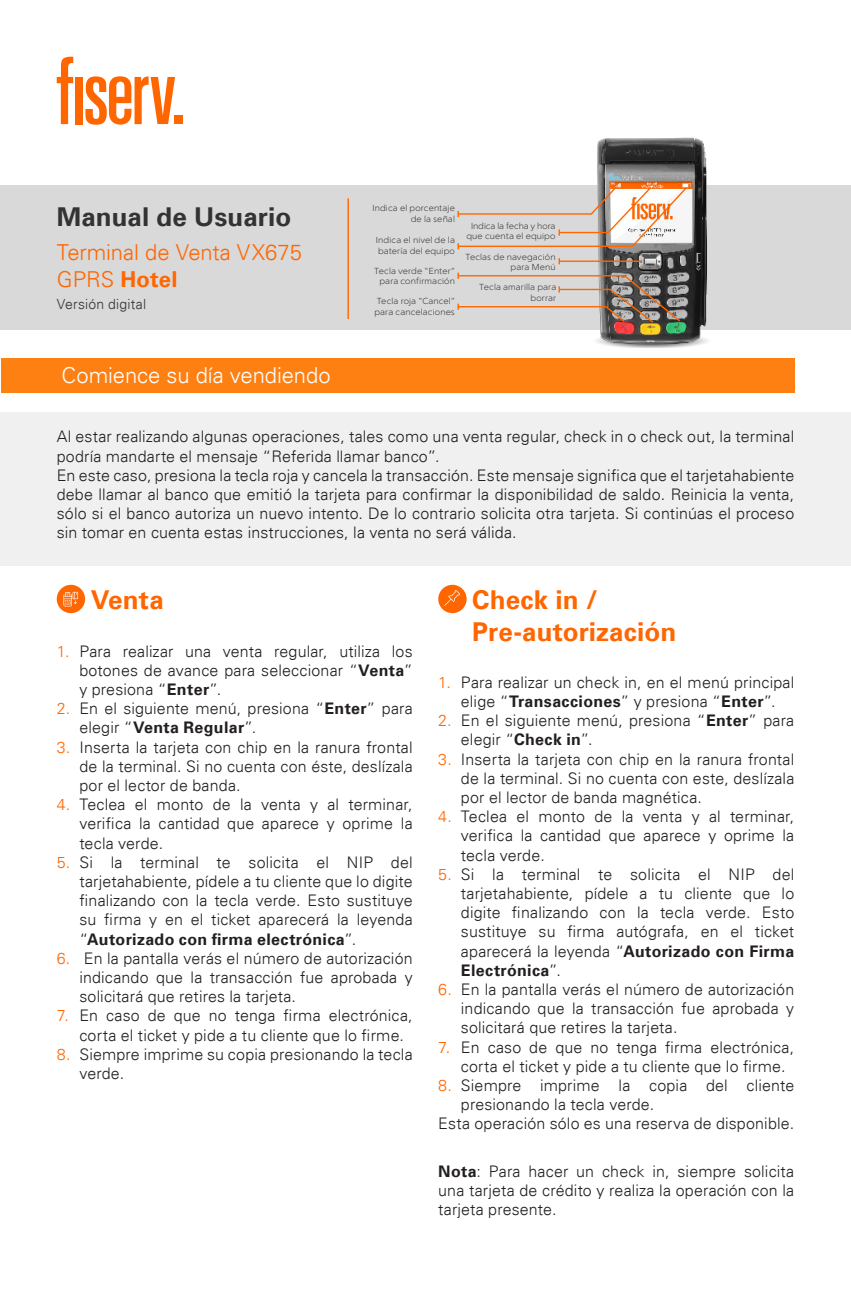
<style>
.page{position:relative;width:851px;height:1304px;background:#fff}
.page>*{position:absolute;margin:0;border:0;box-sizing:border-box;transform-origin:0 0}
.t1{font:700 26px/31.2px "Univers For Fiserv 65";letter-spacing:.005em;color:#f60}
.t2{font:700 26px "Univers For Fiserv 65";color:#333}
.t3{font:300 22px "Univers For Fiserv 45";letter-spacing:-.005em;color:#fff}
.t4{font:300 22px "Univers For Fiserv 45";letter-spacing:-.005em;color:#f60}
.t5{font:700 22px "Univers For Fiserv 65";letter-spacing:.01em;color:#f60}
.t6{font:300 16px/19.2px "Univers For Fiserv 45";letter-spacing:.01em;color:#231f20;text-align:justify}
.t7{font:700 16px "Univers For Fiserv 65";letter-spacing:.02em;color:#231f20}
.t8{font:300 14px "Univers For Fiserv 45";letter-spacing:.015em;color:#333}
.t9{font:300 8.8px/10.4px "Simple Sans";letter-spacing:.015em;color:#3e3e3f;text-align:right}
.s1{font-family:"Univers For Fiserv 45";font-weight:300}
.s2{color:#f60}
.s3{font-family:"Univers For Fiserv 65";font-weight:700}
</style>
<div class="page">
<div style="left:0;top:412px;width:850px;height:154px;background:#f0f0f0"></div>
<div style="left:1px;top:358px;width:793px;height:34px;background:#fe8013"></div>
<div style="left:174px;top:115px;width:8px;height:9px;background:#f60"></div>
<svg style="left:57px;top:57px;width:16px;height:67px"></svg>
<div style="left:75px;top:77px;width:8px;height:47px;background:#f60"></div>
<svg style="left:85px;top:76px;width:90px;height:49px"></svg>
<div style="left:1px;top:186px;width:849px;height:144px;background:#d9d9d9"></div>
<hr style="left:347px;top:198px;width:2px;height:121px;background:#f60">
<img style="left:591px;top:137px;width:121px;height:210px">
<svg style="left:456px;top:185px;width:232px;height:64px"></svg>
<hr style="left:559px;top:261px;width:82px;height:1px;background:#f60">
<svg style="left:457px;top:273px;width:224px;height:51px"></svg>
<div style="left:57px;top:585px;width:28px;height:28px;background:#f60;border-radius:50%"></div>
<svg style="left:63px;top:592px;width:15px;height:14px"></svg>
<div style="left:438px;top:585px;width:28px;height:28px;background:#f60;border-radius:50%"></div>
<svg style="left:444px;top:590px;width:16px;height:16px"></svg>
<h1 class="t2" style="left:57px;top:201px;width:236px">Manual de Usuario</h1>
<h2 class="t4" style="left:57px;top:239px;width:247px">Terminal de Venta VX675</h2>
<h2 class="t5" style="left:57px;top:266px;width:122px"><span class="s1">GPRS</span> Hotel</h2>
<p class="t8" style="left:57px;top:295px;width:91px">Versión digital</p>
<h2 class="t3" style="left:62px;top:362px;width:270px">Comience su día vendiendo</h2>
<p class="t9" style="left:372px;top:203px;width:84px">Indica el porcentaje de la señal</p>
<p class="t9" style="left:376px;top:235px;width:80px;text-align:left">Indica el nivel de la batería del equipo</p>
<p class="t9" style="left:374px;top:265px;width:82px;text-align:center">Tecla verde “Enter” para confirmación</p>
<p class="t9" style="left:374px;top:296px;width:82px;text-align:left">Tecla roja “Cancel” para cancelaciones</p>
<p class="t9" style="left:466px;top:220px;width:91px;text-align:center">Indica la fecha y hora que cuenta el equipo</p>
<p class="t9" style="left:465px;top:251px;width:91px">Teclas de navegación para Menú</p>
<p class="t9" style="left:479px;top:282px;width:79px">Tecla amarilla para borrar</p>
<p class="t6" style="left:57px;top:427px;width:739px;text-align:left">Al estar realizando algunas operaciones, tales como una venta regular, check in o check out, la terminal podría mandarte el mensaje “Referida llamar banco”.<br>En este caso, presiona la tecla roja y cancela la transacción. Este mensaje significa que el tarjetahabiente debe llamar al banco que emitió la tarjeta para confirmar la disponibilidad de saldo. Reinicia la venta, sólo si el banco autoriza un nuevo intento. De lo contrario solicita otra tarjeta. Si continúas el proceso sin tomar en cuenta estas instrucciones, la venta no será válida.</p>
<h1 class="t1" style="left:91px;top:585px;width:74px">Venta</h1>
<p class="t6" style="left:79px;top:641px;width:335px;text-indent:-23px"><span class="s2">1.</span> Para realizar una venta regular, utiliza los botones de avance para seleccionar “<span class="s3">Venta</span>” y presiona “<span class="s3">Enter</span>”.</p>
<p class="t6" style="left:57px;top:699px;width:357px"><span class="s2">2.</span> En el siguiente menú, presiona “<span class="s3">Enter</span>” para</p>
<p class="t7" style="left:79px;top:718px;width:178px"><span class="s1">elegir “</span>Venta Regular<span class="s1">”.</span></p>
<p class="t6" style="left:79px;top:737px;width:335px;text-indent:-23px"><span class="s2">3.</span> Inserta la tarjeta con chip en la ranura frontal de la terminal. Si no cuenta con éste, deslízala por el lector de banda.</p>
<p class="t6" style="left:79px;top:795px;width:335px;text-indent:-23px"><span class="s2">4.</span> Teclea el monto de la venta y al terminar, verifica la cantidad que aparece y oprime la tecla verde.</p>
<p class="t6" style="left:79px;top:852px;width:335px;text-indent:-23px"><span class="s2">5.</span> Si la terminal te solicita el NIP del tarjetahabiente, pídele a tu cliente que lo digite finalizando con la tecla verde. Esto sustituye su firma y en el ticket aparecerá la leyenda</p>
<p class="t7" style="left:79px;top:929px;width:278px"><span class="s1">“</span>Autorizado con firma electrónica<span class="s1">”.</span></p>
<p class="t6" style="left:79px;top:948px;width:335px;text-indent:-23px"><span class="s2">6.</span> En la pantalla verás el número de autorización indicando que la transacción fue aprobada y solicitará que retires la tarjeta.</p>
<p class="t6" style="left:79px;top:1006px;width:335px;text-indent:-23px"><span class="s2">7.</span> En caso de que no tenga firma electrónica, corta el ticket y pide a tu cliente que lo firme.</p>
<p class="t6" style="left:79px;top:1044px;width:335px;text-indent:-23px"><span class="s2">8.</span> Siempre imprime su copia presionando la tecla verde.</p>
<h1 class="t1" style="left:472px;top:585px;width:205px">Check in /<br>Pre-autorización</h1>
<p class="t6" style="left:438px;top:672px;width:357px;text-align:center"><span class="s2">1.</span> Para realizar un check in, en el menú principal elige “<span class="s3">Transacciones</span>” y presiona “<span class="s3">Enter</span>”.</p>
<p class="t6" style="left:461px;top:711px;width:335px;text-indent:-23px"><span class="s2">2.</span> En el siguiente menú, presiona “<span class="s3">Enter</span>” para elegir “<span class="s3">Check in</span>”.</p>
<p class="t6" style="left:461px;top:749px;width:335px;text-indent:-23px"><span class="s2">3.</span> Inserta la tarjeta con chip en la ranura frontal de la terminal. Si no cuenta con este, deslízala por el lector de banda magnética.</p>
<p class="t6" style="left:461px;top:807px;width:335px;text-indent:-23px"><span class="s2">4.</span> Teclea el monto de la venta y al terminar, verifica la cantidad que aparece y oprime la tecla verde.</p>
<p class="t6" style="left:461px;top:864px;width:335px;text-indent:-23px"><span class="s2">5.</span> Si la terminal te solicita el NIP del tarjetahabiente, pídele a tu cliente que lo digite finalizando con la tecla verde. Esto sustituye su firma autógrafa, en el ticket aparecerá la leyenda “<span class="s3">Autorizado con Firma</span></p>
<p class="t7" style="left:461px;top:961px;width:101px">Electrónica<span class="s1">”.</span></p>
<p class="t6" style="left:461px;top:980px;width:335px;text-indent:-23px"><span class="s2">6.</span> En la pantalla verás el número de autorización indicando que la transacción fue aprobada y solicitará que retires la tarjeta.</p>
<p class="t6" style="left:461px;top:1037px;width:335px;text-indent:-23px"><span class="s2">7.</span> En caso de que no tenga firma electrónica, corta el ticket y pide a tu cliente que lo firme.</p>
<p class="t6" style="left:438px;top:1076px;width:357px"><span class="s2">8.</span> Siempre imprime la copia del cliente</p>
<p class="t6" style="left:461px;top:1095px;width:195px">presionando la tecla verde.</p>
<p class="t6" style="left:438px;top:1114px;width:357px">Esta operación sólo es una reserva de disponible.</p>
<p class="t6" style="left:438px;top:1161px;width:357px"><span class="s3">Nota</span>: Para hacer un check in, siempre solicita una tarjeta de crédito y realiza la operación con la tarjeta presente.</p>
</div>
